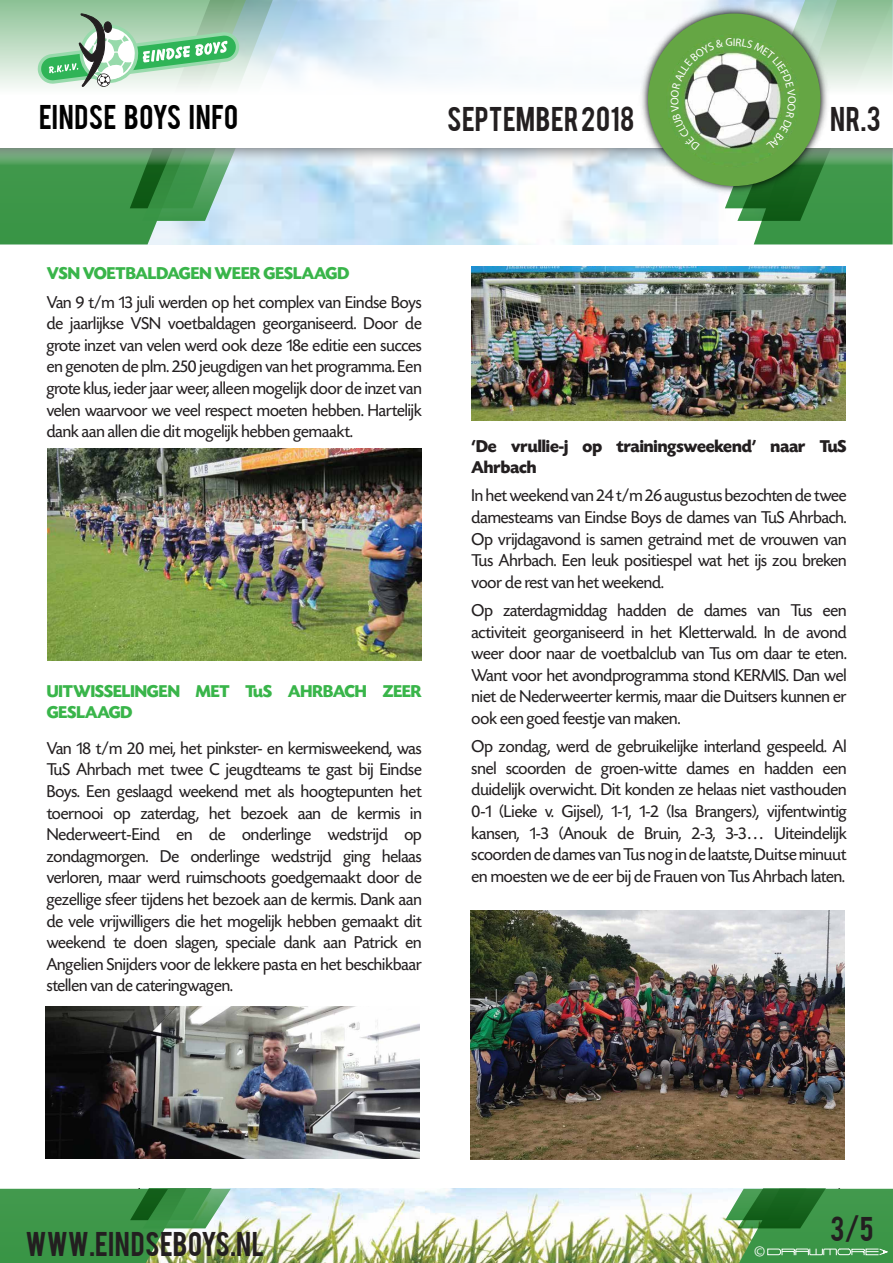
<style>
.page{position:relative;width:893px;height:1263px;background:#fff}
.page>*{position:absolute;margin:0;border:0;box-sizing:border-box;transform-origin:0 0}
.t1{font:27px "Bebas";letter-spacing:.015em;color:#231f20}
.t2{font:27px "Bebas";letter-spacing:.02em;color:#010101}
.t3{font:18px/21.6px "Today SHOP";color:#231f20;text-align:justify}
.t4{font:700 18px/21.6px "Today SHOP";color:#39b54a}
.t5{font:700 18px/21.6px "Today SHOP";color:#231f20}
.t6{font:16.5px "Myriad Pro";color:#fff}
.s1{font-family:"Myriad Pro"}
</style>
<div class="page">
<img style="left:273px;top:1189px;width:452px;height:74px">
<svg style="left:0;top:1189px;width:273px;height:74px;background:#6aaa6d"></svg>
<svg style="left:0;top:168px;width:246px;height:76px;background:#66ad78"></svg>
<svg style="left:0;top:148px;width:637px;height:20px;background:#c2d1d4"></svg>
<svg style="left:0;top:0;width:671px;height:93px"></svg>
<svg style="left:725px;top:1189px;width:168px;height:74px;background:#4a9650"></svg>
<img style="left:637px;top:3px;width:34px;height:194px">
<div style="left:648px;top:14px;width:172px;height:172px;background:#65a644;border-radius:50%"></div>
<svg style="left:38px;top:0;width:260px;height:221px"></svg>
<img style="left:47px;top:448px;width:374px;height:213px">
<img style="left:46px;top:1006px;width:374px;height:153px">
<img style="left:471px;top:266px;width:374px;height:155px">
<img style="left:470px;top:910px;width:374px;height:249px">
<svg style="left:671px;top:0;width:222px;height:244px"></svg>
<h1 class="t2" style="left:39px;top:97px;width:201px">EINDSE BOYS INFO</h1>
<h1 class="t1" style="left:447px;top:99px;width:189px">SEPTEMBER 2018</h1>
<h1 class="t1" style="left:830px;top:99px;width:52px">NR.3</h1>
<p class="t4" style="left:47px;top:263px;width:304px">VSN VOETBALDAGEN WEER GESLAAGD</p>
<p class="t3" style="left:47px;top:292px;width:377px">Van 9 t/m 13 juli werden op het complex van Eindse Boys de jaarlijkse VSN voetbaldagen georganiseerd. Door de grote inzet van velen werd ook deze 18e editie een succes en genoten de plm. 250 jeugdigen van het programma. Een grote klus, ieder jaar weer, alleen mogelijk door de inzet van velen waarvoor we veel respect moeten hebben. Hartelijk dank aan allen die dit mogelijk hebben gemaakt.</p>
<p class="t4" style="left:47px;top:680px;width:377px">UITWISSELINGEN MET TuS AHRBACH ZEER<br>GESLAAGD</p>
<p class="t3" style="left:47px;top:738px;width:377px">Van 18 t/m 20 mei, het pinkster- en kermisweekend, was TuS Ahrbach met twee C jeugdteams te gast bij Eindse Boys. Een geslaagd weekend met als hoogtepunten het toernooi op zaterdag, het bezoek aan de kermis in Nederweert-Eind en de onderlinge wedstrijd op zondagmorgen. De onderlinge wedstrijd ging helaas verloren, maar werd ruimschoots goedgemaakt door de gezellige sfeer tijdens het bezoek aan de kermis. Dank aan de vele vrijwilligers die het mogelijk hebben gemaakt dit weekend te doen slagen, speciale dank aan Patrick en Angelien Snijders voor de lekkere pasta en het beschikbaar stellen van de cateringwagen.</p>
<p class="t5" style="left:472px;top:436px;width:377px">‘De vrullie-j op trainingsweekend’ naar TuS<br>Ahrbach</p>
<p class="t3" style="left:472px;top:485px;width:377px">In het weekend van 24 t/m 26 augustus bezochten de twee damesteams van Eindse Boys de dames van TuS Ahrbach.<br>Op vrijdagavond is samen getraind met de vrouwen van Tus Ahrbach. Een leuk positiespel wat het ijs zou breken voor de rest van het weekend.</p>
<p class="t3" style="left:472px;top:600px;width:377px">Op zaterdagmiddag hadden de dames van Tus een activiteit georganiseerd in het Kletterwald. In de avond weer door naar de voetbalclub van Tus om daar te eten.<br>Want voor het avondprogramma stond KERMIS. Dan wel niet de Nederweerter kermis, maar die Duitsers kunnen er ook een goed feestje van maken.</p>
<p class="t3" style="left:472px;top:736px;width:377px">Op zondag, werd de gebruikelijke interland gespeeld. Al snel scoorden de groen-witte dames en hadden een duidelijk overwicht. Dit konden ze helaas niet vasthouden 0-1 (Lieke v. Gijsel), 1-1, 1-2 (Isa Brangers), vijfentwintig kansen, 1-3 (Anouk de Bruin, 2-3, 3-3<span class="s1">…</span> Uiteindelijk scoorden de dames van Tus nog in de laatste, Duitse minuut en moesten we de eer bij de Frauen von Tus Ahrbach laten.</p>
<h1 class="t1" style="left:26px;top:1224px;width:240px">WWW.EINDSEBOYS.NL</h1>
<p class="t6" style="left:754px;top:1241px;width:13px">©</p>
<h1 class="t1" style="left:830px;top:1209px;width:45px">3/5</h1>
</div>
